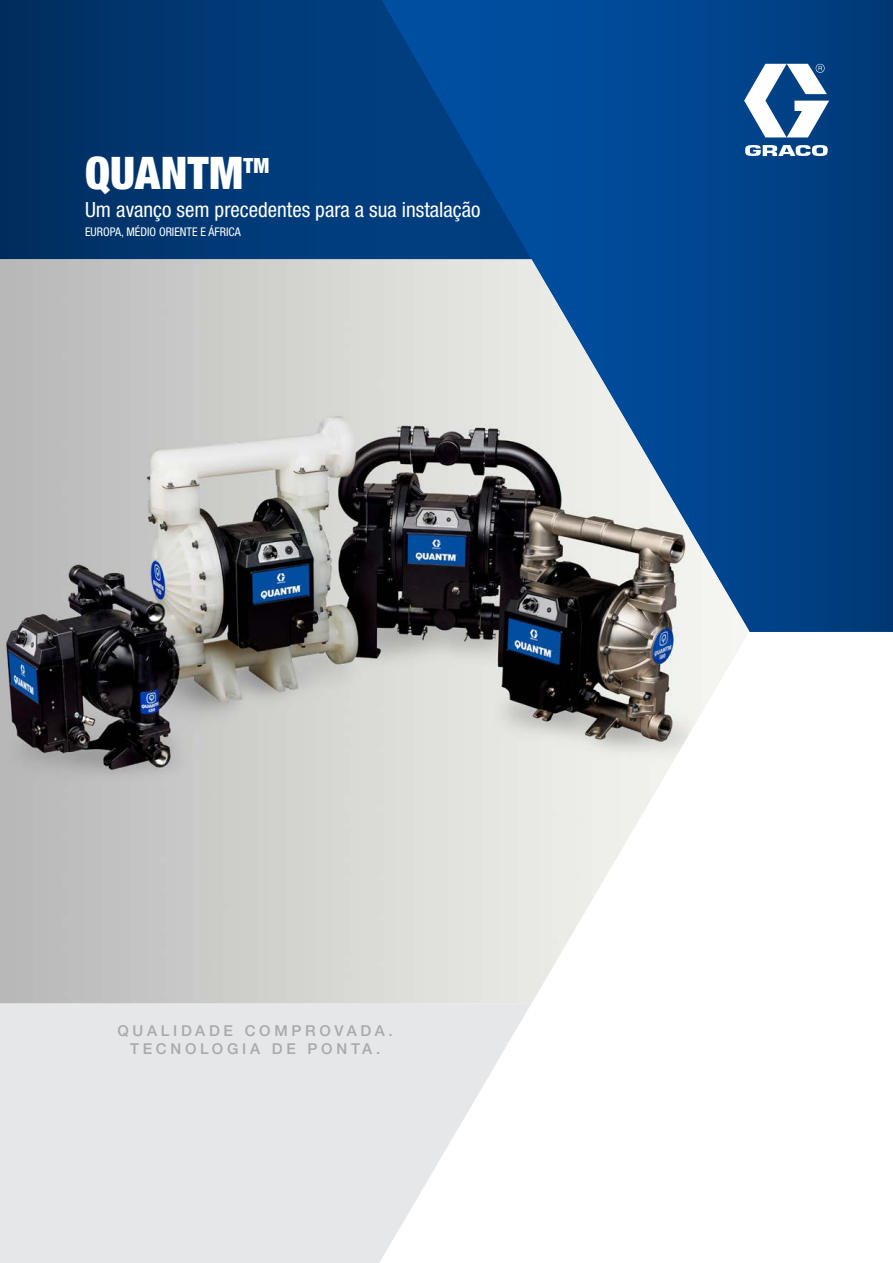
<style>
.page{position:relative;width:893px;height:1263px;background:#fff}
.page>*{position:absolute;margin:0;border:0;box-sizing:border-box;transform-origin:0 0}
.t1{font:900 condensed 45px "Helvetica Neue LTW1 G";letter-spacing:.01em;color:#fff}
.t2{font:condensed 21px "Helvetica Neue LTW1 G";color:#fff}
.t3{font:500 15px/18px "Helvetica Neue LTW1 G";letter-spacing:.25em;color:#a7a9ac;text-align:center}
.t4{font:condensed 12px "Helvetica Neue LTW1 G";color:#fff}
</style>
<div class="page">
<svg style="left:746px;top:0;width:147px;height:631px;background:#003d7e"></svg>
<svg style="left:0;top:0;width:746px;height:259px;background:#003f81"></svg>
<img style="left:0;top:259px;width:749px;height:744px">
<svg style="left:744px;top:63px;width:85px;height:74px"></svg>
<svg style="left:745px;top:145px;width:83px;height:11px"></svg>
<svg style="left:0;top:1003px;width:531px;height:260px;background:#e9eaeb"></svg>
<h1 class="t1" style="left:85px;top:146px;width:186px">QUANTM<sup>TM</sup></h1>
<p class="t2" style="left:85px;top:197px;width:397px">Um avanço sem precedentes para a sua instalação</p>
<p class="t4" style="left:85px;top:225px;width:157px">EUROPA, MÉDIO ORIENTE E ÁFRICA</p>
<p class="t3" style="left:117px;top:1021px;width:277px">QUALIDADE COMPROVADA.<br>TECNOLOGIA DE PONTA.</p>
</div>
